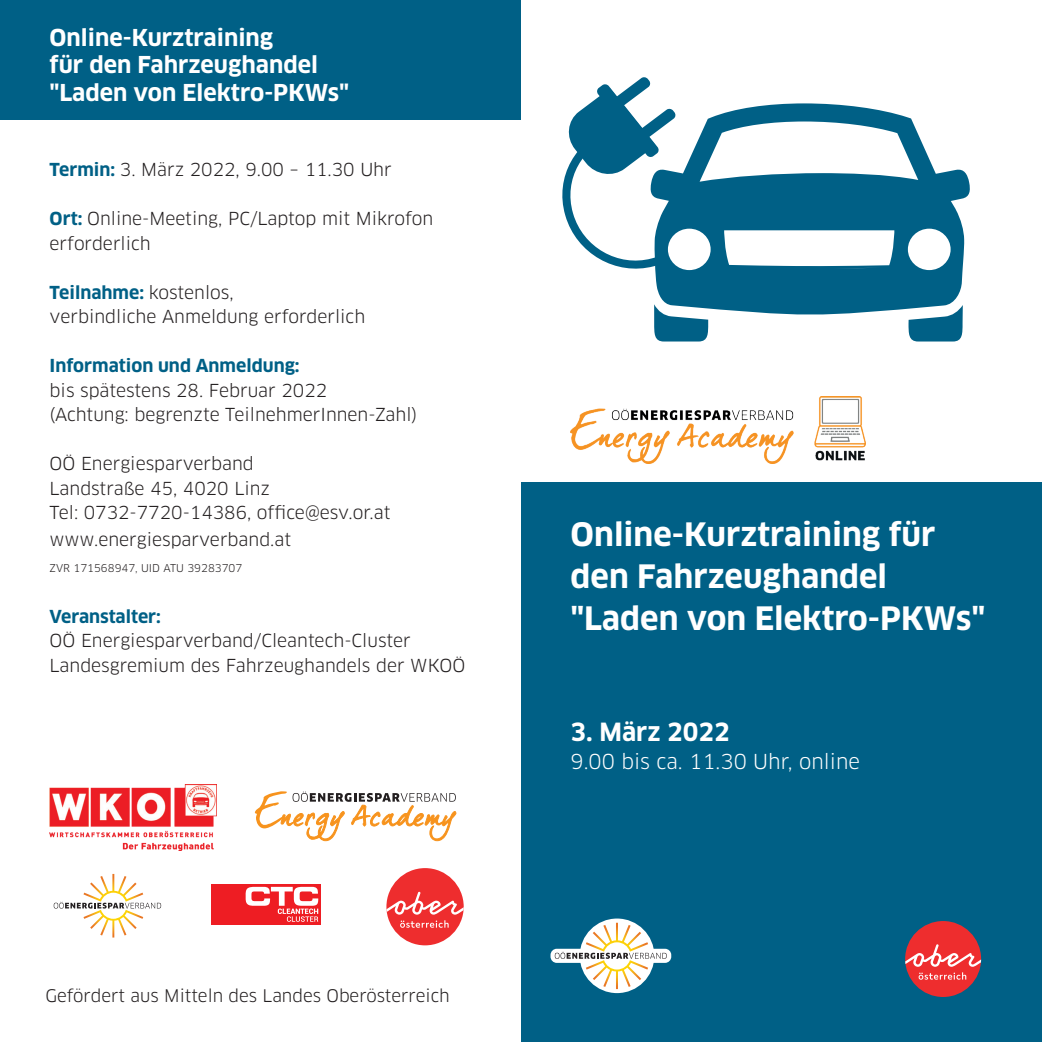
<style>
.page{position:relative;width:1042px;height:1042px;background:#fff}
.page>*{position:absolute;margin:0;border:0;box-sizing:border-box;transform-origin:0 0}
.t1{font:700 31.5px/42px "Clan Pro";color:#fff}
.t2{font:700 24.5px "Clan Pro";color:#fff}
.t3{font:700 22.75px/27.3px "Clan Pro";color:#fff}
.t4{font:20.12px "Clan Pro";color:#fff}
.t5{font:17.5px/24.5px "Clan Pro";color:#231f20}
.t6{font:700 17.5px "Clan Pro";color:#006086}
.t7{font:16.97px "Clan Pro";color:#231f20}
.t8{font:10.5px "Clan Pro";color:#231f20}
.s1{font-weight:700;color:#006086}
</style>
<div class="page">
<div style="left:521px;top:483px;width:521px;height:559px;background:#006086"></div>
<div style="left:0;top:0;width:521px;height:119px;background:#006086"></div>
<svg style="left:580px;top:918px;width:74px;height:75px"></svg>
<svg style="left:550px;top:949px;width:121px;height:14px"></svg>
<svg style="left:555px;top:923px;width:112px;height:66px"></svg>
<div style="left:905px;top:921px;width:76px;height:76px;background:#ee2d2e;border-radius:50%"></div>
<svg style="left:905px;top:944px;width:76px;height:35px"></svg>
<svg style="left:562px;top:77px;width:89px;height:192px"></svg>
<svg style="left:654px;top:318px;width:54px;height:23px"></svg>
<svg style="left:908px;top:318px;width:55px;height:23px"></svg>
<svg style="left:650px;top:103px;width:320px;height:215px;fill:#006086"></svg>
<svg style="left:255px;top:791px;width:201px;height:50px"></svg>
<svg style="left:54px;top:873px;width:107px;height:65px"></svg>
<div style="left:211px;top:884px;width:110px;height:40px;background:#ee1d23"></div>
<svg style="left:246px;top:887px;width:72px;height:35px"></svg>
<div style="left:386px;top:868px;width:78px;height:77px;background:#ee2d2e;border-radius:50%"></div>
<svg style="left:386px;top:892px;width:78px;height:36px"></svg>
<img style="left:50px;top:784px;width:167px;height:67px">
<img style="left:570px;top:397px;width:295px;height:67px">
<h3 class="t3" style="left:50px;top:24px;width:301px">Online-Kurztraining<br>für den Fahrzeughandel "Laden von Elektro-PKWs"</h3>
<p class="t5" style="left:50px;top:158px;width:344px"><span class="s1">Termin:</span> 3. März 2022, 9.00 – 11.30 Uhr</p>
<p class="t5" style="left:50px;top:207px;width:385px"><span class="s1">Ort:</span> Online-Meeting, PC/Laptop mit Mikrofon erforderlich</p>
<p class="t5" style="left:50px;top:280px;width:317px"><span class="s1">Teilnahme:</span> kostenlos,<br>verbindliche Anmeldung erforderlich</p>
<p class="t6" style="left:50px;top:356px;width:251px">Information und Anmeldung:</p>
<p class="t5" style="left:50px;top:378px;width:369px">bis spätestens 28. Februar 2022<br>(Achtung: begrenzte TeilnehmerInnen-Zahl)</p>
<p class="t5" style="left:50px;top:452px;width:342px">OÖ Energiesparverband<br>Landstraße 45, 4020 Linz<br>Tel: 0732-7720-14386, office@esv.or.at</p>
<p class="t5" style="left:50px;top:527px;width:243px">www.energiesparverband.at</p>
<p class="t8" style="left:50px;top:562px;width:194px">ZVR 171568947, UID ATU 39283707</p>
<p class="t6" style="left:50px;top:606px;width:113px">Veranstalter:</p>
<p class="t5" style="left:50px;top:628px;width:417px">OÖ Energiesparverband/Cleantech-Cluster<br>Landesgremium des Fahrzeughandels der WKOÖ</p>
<p class="t7" style="left:46px;top:985px;width:406px">Gefördert aus Mitteln des Landes Oberösterreich</p>
<h1 class="t1" style="left:570px;top:513px;width:416px">Online-Kurztraining für den Fahrzeughandel "Laden von Elektro-PKWs"</h1>
<h2 class="t2" style="left:570px;top:718px;width:161px">3. März 2022</h2>
<p class="t4" style="left:570px;top:749px;width:291px">9.00 bis ca. 11.30 Uhr, online</p>
</div>
